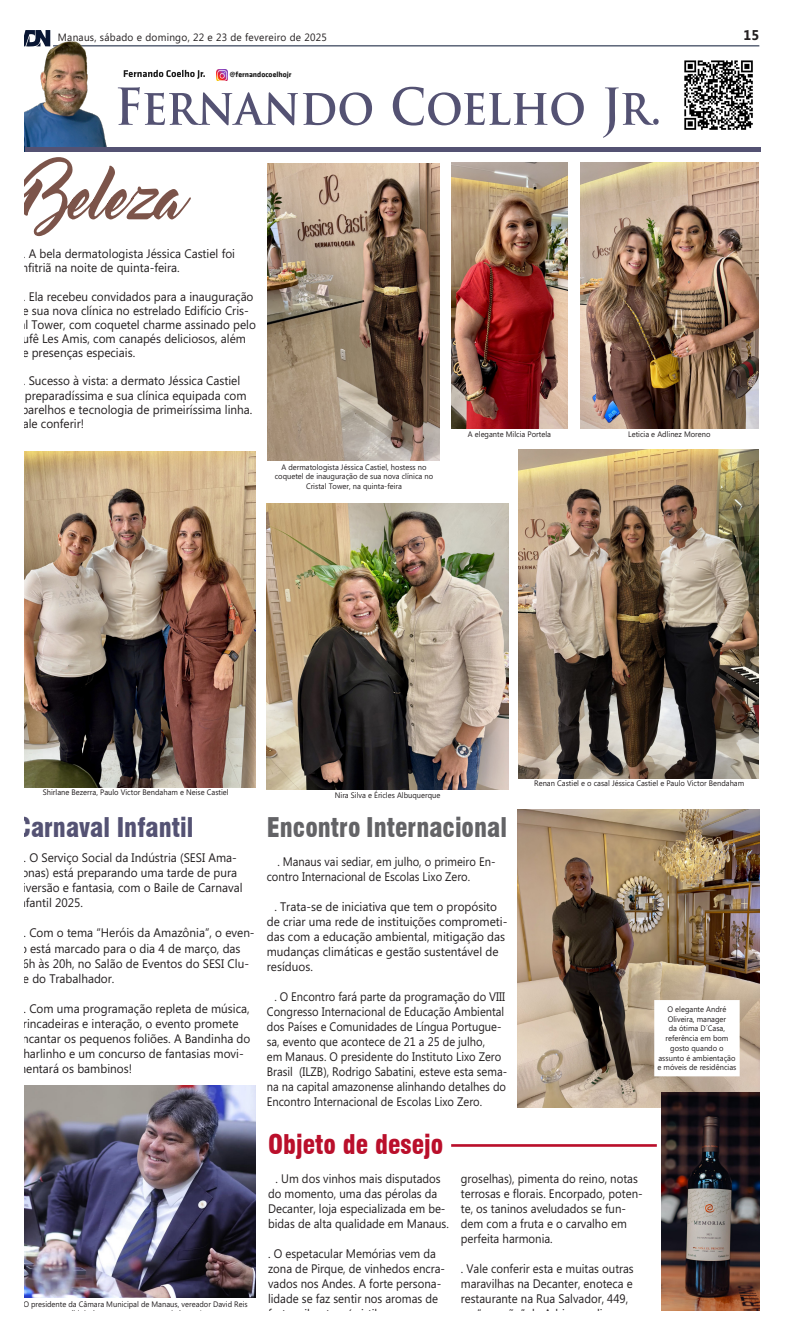
<style>
.page{position:relative;width:787px;height:1340px;background:#fff}
.page>*{position:absolute;margin:0;border:0;box-sizing:border-box;transform-origin:0 0}
.t1{font:900 condensed 26.51px "Swiss 721 BT";color:#636366;scale:.95 1}
.t2{font:900 condensed 26.51px "Swiss 721 BT";color:#545273;scale:.95 1}
.t3{font:900 condensed 26.51px "Swiss 721 BT";color:#ba0f2b;scale:.95 1}
.t4{font:700 14.17px "Microsoft Phags Pa";color:#231f20;scale:.95 1}
.t5{font:12.34px/15px "Microsoft Phags Pa";color:#231f20;scale:.95 1}
.t6{font:12.34px/15px "Microsoft Phags Pa";color:#231f20;scale:.92 1}
.t7{font:12.34px/15px "Microsoft Phags Pa";color:#231f20;scale:.9 1}
.t8{font:10.59px "Microsoft Phags Pa";letter-spacing:.025em;color:#231f20;scale:.95 1}
.t9{font:7.96px/9.7px "Microsoft Phags Pa";color:#231f20;text-align:center;scale:.95 1}
.t10{font:700 7.79px "MW Klavika Bd";color:#1c1c1c}
</style>
<div class="page">
<hr style="left:53px;top:45px;width:706px;height:1px;background:#091634">
<svg style="left:25px;top:30px;width:25px;height:9px"></svg>
<img style="left:25px;top:39px;width:89px;height:108px">
<svg style="left:124px;top:70px;width:81px;height:9px"></svg>
<svg style="left:216px;top:70px;width:12px;height:11px"></svg>
<svg style="left:118px;top:87px;width:540px;height:51px"></svg>
<div style="left:25px;top:147px;width:735px;height:5px;background:#545273"></div>
<img style="left:684px;top:60px;width:69px;height:70px">
<img style="left:267px;top:163px;width:172px;height:297px">
<img style="left:451px;top:163px;width:116px;height:266px">
<img style="left:580px;top:162px;width:178px;height:266px">
<img style="left:518px;top:449px;width:240px;height:329px">
<img style="left:25px;top:451px;width:230px;height:336px">
<img style="left:25px;top:1085px;width:230px;height:212px">
<img style="left:267px;top:503px;width:241px;height:286px">
<img style="left:517px;top:809px;width:242px;height:298px">
<div style="left:655px;top:1001px;width:83px;height:74px;background:#fff"></div>
<svg style="left:25px;top:157px;width:166px;height:79px"></svg>
<img style="left:661px;top:1092px;width:98px;height:218px">
<hr style="left:451px;top:1144px;width:205px;height:2px;background:#ba0f2b">
<p class="t8" style="left:58px;top:30px;width:284px">Manaus, sábado e domingo, 22 e 23 de fevereiro de 2025</p>
<p class="t4" style="left:743px;top:25px;width:18px">15</p>
<p class="t10" style="left:230px;top:69px;width:63px">@fernandocoelhojr</p>
<p class="t5" style="left:15px;top:246px;width:233px;line-height:14.2px;text-indent:8px">. A bela dermatologista Jéssica Castiel foi anfitriã na noite de quinta-feira.</p>
<p class="t5" style="left:15px;top:288px;width:255px;line-height:14.2px;text-indent:8px">. Ela recebeu convidados para a inauguração de sua nova clínica no estrelado Edifício Cris&shy;tal Tower, com coquetel charme assinado pelo bufê Les Amis, com canapés deliciosos, além de presenças especiais.</p>
<p class="t5" style="left:15px;top:373px;width:251px;line-height:14.2px;text-indent:8px">. Sucesso à vista: a dermato Jéssica Castiel<br>é preparadíssima e sua clínica equipada com aparelhos e tecnologia de primeiríssima linha.<br>Vale conferir!</p>
<p class="t9" style="left:275px;top:461px;width:168px">A dermatologista Jéssica Castiel, hostess no coquetel de inauguração de sua nova clínica no<br>Cristal Tower, na quinta-feira</p>
<p class="t9" style="left:468px;top:429px;width:89px">A elegante Milcia Portela</p>
<p class="t9" style="left:628px;top:428px;width:88px">Leticia e Adlinez Moreno</p>
<p class="t9" style="left:43px;top:787px;width:197px">Shirlane Bezerra, Paulo Victor Bendaham e Neise Castiel</p>
<p class="t9" style="left:335px;top:789px;width:113px">Nira Silva e Éricles Albuquerque</p>
<p class="t9" style="left:534px;top:778px;width:222px">Renan Castiel e o casal Jéssica Castiel e Paulo Victor Bendaham</p>
<p class="t2" style="left:16px;top:811px;width:188px">Carnaval Infantil</p>
<p class="t1" style="left:267px;top:811px;width:254px">Encontro Internacional</p>
<p class="t5" style="left:16px;top:849px;width:240px;text-indent:8px">. O Serviço Social da Indústria (SESI Ama&shy;zonas) está preparando uma tarde de pura diversão e fantasia, com o Baile de Carnaval Infantil 2025.</p>
<p class="t5" style="left:16px;top:925px;width:252px;text-indent:8px">. Com o tema “Heróis da Amazônia”, o even&shy;to está marcado para o dia 4 de março, das 16h às 20h, no Salão de Eventos do SESI Clu&shy;be do Trabalhador.</p>
<p class="t5" style="left:16px;top:1000px;width:248px;text-indent:8px">. Com uma programação repleta de música, brincadeiras e interação, o evento promete encantar os pequenos foliões. A Bandinha do Charlinho e um concurso de fantasias movi&shy;mentará os bambinos!</p>
<p class="t9" style="left:23px;top:1298px;width:238px">O presidente da Câmara Municipal de Manaus, vereador David Reis</p>
<p class="t7" style="left:267px;top:853px;width:255px;text-indent:11px">. Manaus vai sediar, em julho, o primeiro En&shy;contro Internacional de Escolas Lixo Zero.</p>
<p class="t5" style="left:267px;top:898px;width:255px;text-indent:8px">. Trata-se de iniciativa que tem o propósito de criar uma rede de instituições comprometi&shy;das com a educação ambiental, mitigação das mudanças climáticas e gestão sustentável de resíduos.</p>
<p class="t7" style="left:267px;top:988px;width:268px;text-indent:8px">. O Encontro fará parte da programação do VIII Congresso Internacional de Educação Ambiental dos Países e Comunidades de Língua Portugue&shy;sa, evento que acontece de 21 a 25 de julho,<br>em Manaus. O presidente do Instituto Lixo Zero Brasil (ILZB), Rodrigo Sabatini, esteve esta sema&shy;na na capital amazonense alinhando detalhes do Encontro Internacional de Escolas Lixo Zero.</p>
<p class="t3" style="left:268px;top:1128px;width:186px">Objeto de desejo</p>
<p class="t6" style="left:268px;top:1170px;width:198px;text-indent:8px">. Um dos vinhos mais disputados do momento, uma das pérolas da<br>Decanter, loja especializada em be&shy;bidas de alta qualidade em Manaus.</p>
<p class="t6" style="left:268px;top:1245px;width:194px">. O espetacular Memórias vem da zona de Pirque, de vinhedos encra&shy;vados nos Andes. A forte persona&shy;lidade se faz sentir nos aromas de</p>
<p class="t6" style="left:460px;top:1169px;width:199px">groselhas), pimenta do reino, notas terrosas e florais. Encorpado, poten&shy;te, os taninos aveludados se fun&shy;dem com a fruta e o carvalho em perfeita harmonia.</p>
<p class="t6" style="left:460px;top:1260px;width:189px;text-align:justify">. Vale conferir esta e muitas outras maravilhas na Decanter, enoteca e restaurante na Rua Salvador, 449,</p>
<p class="t9" style="left:657px;top:1003px;width:84px">O elegante André<br>Oliveira, manager<br>da ótima D´Casa, referência em bom gosto quando o assunto é ambientação e móveis de residências</p>
</div>
